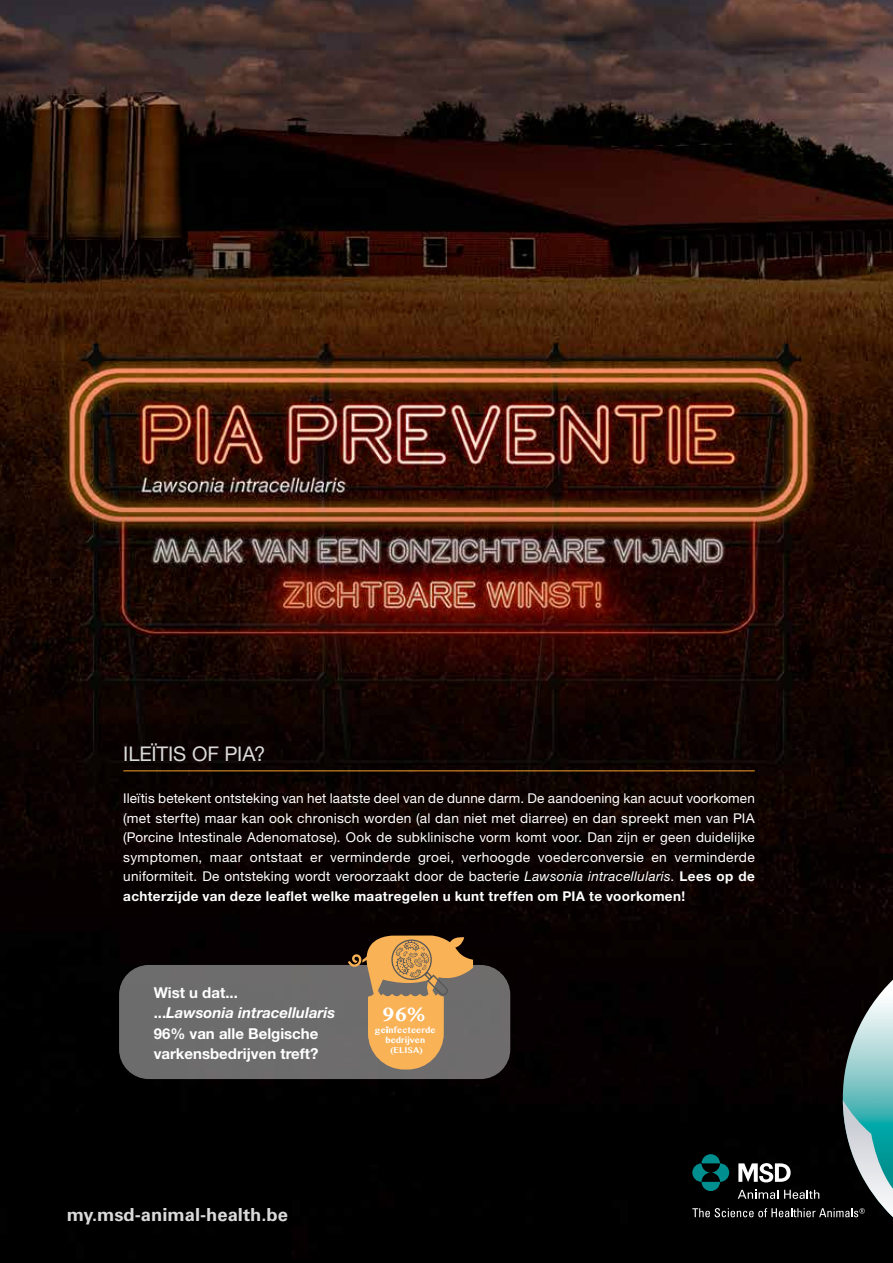
<style>
.page{position:relative;width:893px;height:1263px;background:#fff}
.page>*{position:absolute;margin:0;border:0;box-sizing:border-box;transform-origin:0 0}
.t1{font:700 22.8px "Khmer MN";color:#fff}
.t2{font:20.25px "Helvetica Neue LT Std";letter-spacing:-.005em;color:#dadada}
.t3{font:700 18px "Univers LT Std";color:#dadada}
.t4{font:700 15px/20.2px "Helvetica Neue LT Std";color:#fff}
.t5{font:13.5px/19.5px "Helvetica Neue LT Std";letter-spacing:.02em;color:#fff;text-align:justify}
.t6{font:700 9.9px/9.9px "Khmer MN";color:#fff;text-align:center}
.s1{font-style:italic}
.s2{font-weight:700}
</style>
<div class="page">
<img style="left:0;top:0;width:893px;height:1263px">
<svg style="left:692px;top:980px;width:201px;height:237px;background:#232c2d"></svg>
<hr style="left:123px;top:770px;width:632px;height:1px;background:#f59e24">
<div style="left:119px;top:965px;width:391px;height:114px;background:#6d6c6c;border-radius:30px"></div>
<svg style="left:348px;top:935px;width:125px;height:134px"></svg>
<h2 class="t2" style="left:123px;top:742px;width:144px">ILEÏTIS OF PIA?</h2>
<p class="t5" style="left:123px;top:789px;width:633px">Ileïtis betekent ontsteking van het laatste deel van de dunne darm. De aandoening kan acuut voorkomen (met sterfte) maar kan ook chronisch worden (al dan niet met diarree) en dan spreekt men van PIA (Porcine Intestinale Adenomatose). Ook de subklinische vorm komt voor. Dan zijn er geen duidelijke symptomen, maar ontstaat er verminderde groei, verhoogde voederconversie en verminderde uniformiteit. De ontsteking wordt veroorzaakt door de bacterie <span class="s1">Lawsonia intracellularis</span>. <span class="s2">Lees op de achterzijde van deze leaflet welke maatregelen u kunt treffen om PIA te voorkomen!</span></p>
<p class="t4" style="left:154px;top:982px;width:183px">Wist u dat...<br>...<span class="s1">Lawsonia intracellularis<br></span>96% van alle Belgische varkensbedrijven treft?</p>
<h1 class="t1" style="left:382px;top:1000px;width:45px">96%</h1>
<p class="t6" style="left:375px;top:1025px;width:62px">geinfecteerde bedrijven (ELISA)</p>
<h3 class="t3" style="left:67px;top:1204px;width:222px">my.msd-animal-health.be</h3>
</div>
